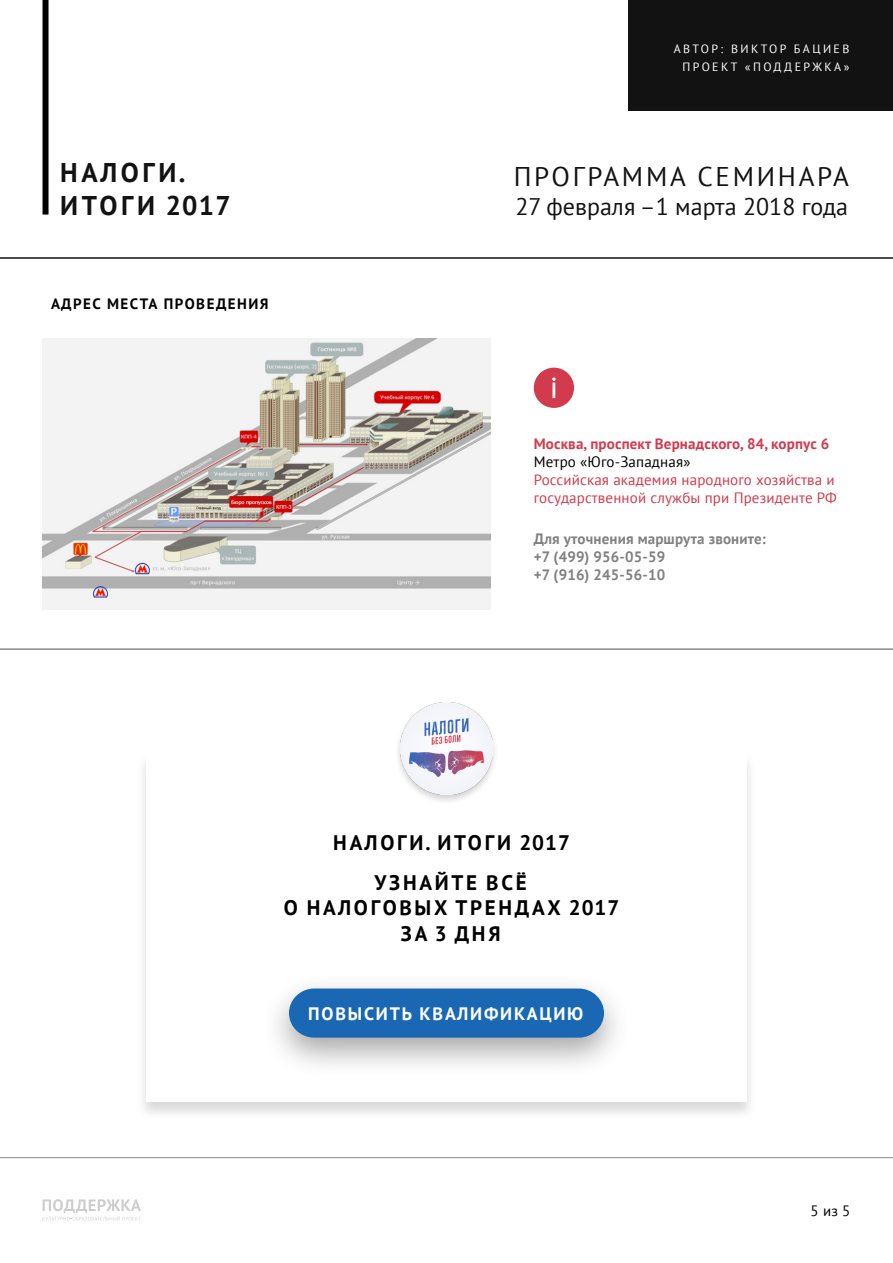
<style>
.page{position:relative;width:893px;height:1263px;background:#fff}
.page>*{position:absolute;margin:0;border:0;box-sizing:border-box;transform-origin:0 0}
.t1{font:27px "PT Sans";letter-spacing:.1em;color:#121212}
.t2{font:700 27px/32.4px "PT Sans";letter-spacing:.13em;color:#121212}
.t3{font:24px "PT Sans";color:#121212}
.t4{font:700 21px/25.2px "PT Sans";letter-spacing:.13em;color:#000;text-align:center}
.t5{font:700 18px "PT Sans";letter-spacing:.1em;color:#fff}
.t6{font:15px/18px "PT Sans";letter-spacing:.01em;color:#d13b4d}
.t7{font:700 15px/18px "PT Sans";letter-spacing:.01em;color:#000}
.t8{font:700 15px "PT Sans";letter-spacing:.01em;color:#d13b4d}
.t9{font:15px "PT Sans";letter-spacing:.01em;color:#000}
.t10{font:700 15px "PT Sans";letter-spacing:.1em;color:#000}
.t11{font:12px/18px "PT Sans";letter-spacing:.2em;color:#fff;text-align:right}
</style>
<div class="page">
<div style="left:629px;top:0;width:264px;height:111px;background:#121212"></div>
<hr style="left:0;top:257px;width:893px;height:2px;background:#121212">
<svg style="left:43px;top:1199px;width:98px;height:21px"></svg>
<div style="left:43px;top:0;width:6px;height:215px;background:#000"></div>
<div style="left:534px;top:368px;width:40px;height:40px;background:#d13b4d;border-radius:50%"></div>
<svg style="left:552px;top:377px;width:4px;height:21px"></svg>
<img style="left:43px;top:338px;width:447px;height:271px">
<hr style="left:0;top:648px;width:893px;height:2px;background:#121212">
<hr style="left:0;top:1157px;width:893px;height:1px;background:#121212">
<div style="left:136px;top:752px;width:621px;height:369px;background:#000;opacity:.15"></div>
<div style="left:146px;top:753px;width:601px;height:349px;background:#fff"></div>
<div style="left:262px;top:973px;width:369px;height:105px;background:#000;opacity:.35"></div>
<svg style="left:289px;top:988px;width:315px;height:50px;background:#246eb5"></svg>
<div style="left:394px;top:700px;width:105px;height:105px;background:#000;opacity:.19"></div>
<img style="left:401px;top:702px;width:91px;height:92px">
<h1 class="t2" style="left:60px;top:156px;width:172px">НАЛОГИ.<br>ИТОГИ 2017</h1>
<p class="t10" style="left:51px;top:294px;width:219px">АДРЕС МЕСТА ПРОВЕДЕНИЯ</p>
<p class="t11" style="left:674px;top:39px;width:177px">АВТОР: ВИКТОР БАЦИЕВ<br>ПРОЕКТ «ПОДДЕРЖКА»</p>
<h1 class="t1" style="left:514px;top:159px;width:337px">ПРОГРАММА СЕМИНАРА</h1>
<h2 class="t3" style="left:515px;top:191px;width:334px">27 февраля –1 марта 2018 года</h2>
<p class="t8" style="left:534px;top:434px;width:297px">Москва, проспект Вернадского, 84, корпус 6</p>
<p class="t9" style="left:534px;top:452px;width:158px">Метро «Юго-Западная»</p>
<p class="t6" style="left:534px;top:470px;width:305px">Российская академия народного хозяйства и государственной службы при Президенте РФ</p>
<p class="t7" style="left:534px;top:529px;width:234px">Для уточнения маршрута звоните: +7 (499) 956-05-59<br>+7 (916) 245-56-10</p>
<h3 class="t4" style="left:333px;top:829px;width:238px">НАЛОГИ. ИТОГИ 2017</h3>
<h3 class="t4" style="left:284px;top:870px;width:337px">УЗНАЙТЕ ВСЁ<br>О НАЛОГОВЫХ ТРЕНДАХ 2017<br>ЗА 3 ДНЯ</h3>
<p class="t5" style="left:308px;top:1002px;width:277px">ПОВЫСИТЬ КВАЛИФИКАЦИЮ</p>
<p class="t9" style="left:810px;top:1201px;width:41px">5 из 5</p>
</div>
